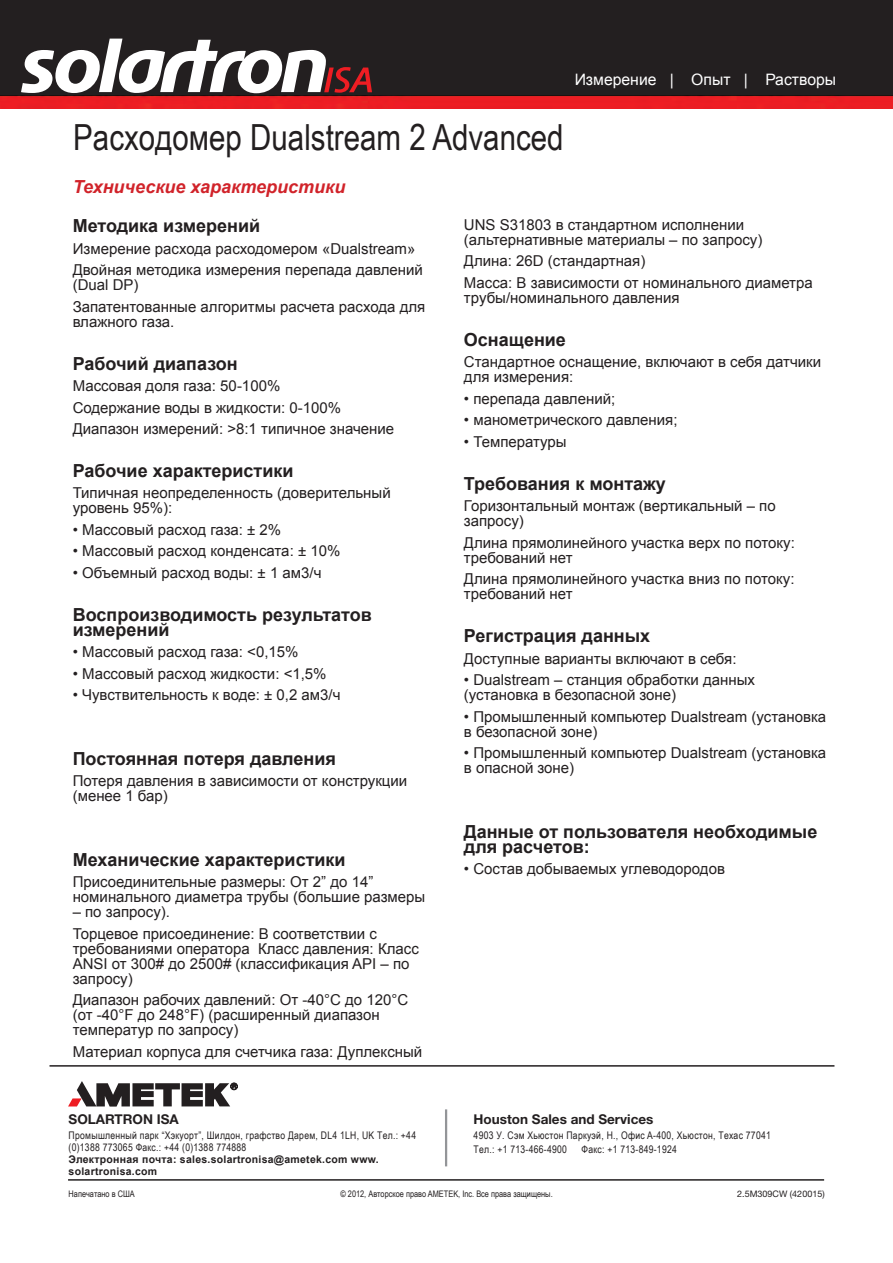
<style>
.page{position:relative;width:893px;height:1263px;background:#fff}
.page>*{position:absolute;margin:0;border:0;box-sizing:border-box;transform-origin:0 0}
.Headline{font:36px "Arial Narrow";color:#231f20}
.gray_sub{font:700 18px/15px "Arial";color:#231f20}
.Color_Subhead{font:italic 700 18px "Arial";color:#d1232a}
.t1{font:15.75px "Arial";color:#fff}
.gray_sub-2{font:15px/15px "Arial";color:#231f20}
.t2{font:700 13.5px "Helvetica Neue";color:#231f20}
.t3{font:10.5px/12px "Arial Narrow";letter-spacing:.025em;color:#231f20}
.t4{font:700 10.5px/12px "Arial";letter-spacing:.025em;color:#231f20}
.t5{font:9px "Arial Narrow";color:#231f20}
.t6{font:9px "Helvetica Neue";color:#231f20}
</style>
<div class="page">
<hr style="left:68px;top:1179px;width:756px;height:2px;background:#231f20">
<svg style="left:68px;top:1081px;width:170px;height:25px"></svg>
<hr style="left:50px;top:1065px;width:784px;height:2px;background:#231f20">
<hr style="left:445px;top:1109px;width:2px;height:57px;background:#939598">
<img style="left:0;top:94px;width:893px;height:15px">
<div style="left:0;top:0;width:893px;height:94px;background:#231f20"></div>
<svg style="left:21px;top:39px;width:351px;height:54px"></svg>
<p class="t1" style="left:575px;top:69px;width:263px">Измерение | Опыт | Растворы</p>
<p class="Headline" style="left:73px;top:111px;width:492px">Расходомер Dualstream 2 Advanced</p>
<p class="Color_Subhead" style="left:73px;top:175px;width:274px">Технические характеристики</p>
<p class="gray_sub" style="left:73px;top:219px;width:189px">Методика измерений</p>
<p class="gray_sub-2" style="left:73px;top:241px;width:344px">Измерение расхода расходомером «Dualstream»</p>
<p class="gray_sub-2" style="left:73px;top:262px;width:352px">Двойная методика измерения перепада давлений (Dual DP)</p>
<p class="gray_sub-2" style="left:73px;top:299px;width:354px">Запатентованные алгоритмы расчета расхода для влажного газа.</p>
<p class="gray_sub" style="left:73px;top:356px;width:167px">Рабочий диапазон</p>
<p class="gray_sub-2" style="left:73px;top:378px;width:209px">Массовая доля газа: 50-100%</p>
<p class="gray_sub-2" style="left:73px;top:400px;width:270px">Содержание воды в жидкости: 0-100%</p>
<p class="gray_sub-2" style="left:73px;top:421px;width:323px">Диапазон измерений: &gt;8:1 типичное значение</p>
<p class="gray_sub" style="left:73px;top:464px;width:222px">Рабочие характеристики</p>
<p class="gray_sub-2" style="left:73px;top:486px;width:320px">Типичная неопределенность (доверительный уровень 95%):</p>
<p class="gray_sub-2" style="left:73px;top:522px;width:210px">• Массовый расход газа: ± 2%</p>
<p class="gray_sub-2" style="left:73px;top:544px;width:269px">• Массовый расход конденсата: ± 10%</p>
<p class="gray_sub-2" style="left:73px;top:565px;width:250px">• Объемный расход воды: ± 1 aм3/ч</p>
<p class="gray_sub" style="left:73px;top:608px;width:301px">Воспроизводимость результатов измерений</p>
<p class="gray_sub-2" style="left:73px;top:645px;width:227px">• Массовый расход газа: &lt;0,15%</p>
<p class="gray_sub-2" style="left:73px;top:666px;width:255px">• Массовый расход жидкости: &lt;1,5%</p>
<p class="gray_sub-2" style="left:73px;top:688px;width:269px">• Чувствительность к воде: ± 0,2 aм3/ч</p>
<p class="gray_sub" style="left:73px;top:751px;width:265px">Постоянная потеря давления</p>
<p class="gray_sub-2" style="left:73px;top:774px;width:336px">Потеря давления в зависимости от конструкции (менее 1 бар)</p>
<p class="gray_sub" style="left:73px;top:852px;width:274px">Механические характеристики</p>
<p class="gray_sub-2" style="left:73px;top:874px;width:354px">Присоединительные размеры: От 2” до 14” номинального диаметра трубы (большие размеры</p>
<p class="gray_sub-2" style="left:73px;top:904px;width:99px">– по запросу).</p>
<p class="gray_sub-2" style="left:73px;top:926px;width:348px">Торцевое присоединение: В соответствии с требованиями оператора Класс давления: Класс ANSI от 300# до 2500# (классификация API – по запросу)</p>
<p class="gray_sub-2" style="left:73px;top:992px;width:337px">Диапазон рабочих давлений: От -40°C до 120°C (от -40°F до 248°F) (расширенный диапазон температур по запросу)</p>
<p class="gray_sub-2" style="left:73px;top:1044px;width:351px">Материал корпуса для счетчика газа: Дуплексный</p>
<p class="t2" style="left:69px;top:1110px;width:112px">SOLARTRON ISA</p>
<p class="t3" style="left:69px;top:1129px;width:349px">Промышленный парк “Хэкуорт”, Шилдон, графство Дарем, DL4 1LH, UK Тел.: +44 (0)1388 773065 Факс.: +44 (0)1388 774888</p>
<p class="t4" style="left:69px;top:1153px;width:312px">Электронная почта: sales.solartronisa@ametek.com www. solartronisa.com</p>
<p class="gray_sub-2" style="left:464px;top:217px;width:300px">UNS S31803 в стандартном исполнении (альтернативные материалы – по запросу)</p>
<p class="gray_sub-2" style="left:464px;top:254px;width:183px">Длина: 26D (стандартная)</p>
<p class="gray_sub-2" style="left:464px;top:275px;width:350px">Масса: В зависимости от номинального диаметра трубы/номинального давления</p>
<p class="gray_sub" style="left:464px;top:333px;width:104px">Оснащение</p>
<p class="gray_sub-2" style="left:464px;top:355px;width:359px">Стандартное оснащение, включают в себя датчики для измерения:</p>
<p class="gray_sub-2" style="left:464px;top:391px;width:153px">• перепада давлений;</p>
<p class="gray_sub-2" style="left:464px;top:413px;width:215px">• манометрического давления;</p>
<p class="gray_sub-2" style="left:464px;top:434px;width:104px">• Температуры</p>
<p class="gray_sub" style="left:464px;top:477px;width:204px">Требования к монтажу</p>
<p class="gray_sub-2" style="left:464px;top:499px;width:313px">Горизонтальный монтаж (вертикальный – по запросу)</p>
<p class="gray_sub-2" style="left:464px;top:535px;width:332px">Длина прямолинейного участка верх по потоку: требований нет</p>
<p class="gray_sub-2" style="left:464px;top:572px;width:332px">Длина прямолинейного участка вниз по потоку: требований нет</p>
<p class="gray_sub" style="left:464px;top:629px;width:188px">Регистрация данных</p>
<p class="gray_sub-2" style="left:464px;top:651px;width:274px">Доступные варианты включают в себя:</p>
<p class="gray_sub-2" style="left:464px;top:672px;width:293px">• Dualstream – станция обработки данных (установка в безопасной зоне)</p>
<p class="gray_sub-2" style="left:464px;top:709px;width:364px">• Промышленный компьютер Dualstream (установка в безопасной зоне)</p>
<p class="gray_sub-2" style="left:464px;top:745px;width:364px">• Промышленный компьютер Dualstream (установка в опасной зоне)</p>
<p class="gray_sub" style="left:464px;top:824px;width:355px">Данные от пользователя необходимые для расчетов:</p>
<p class="gray_sub-2" style="left:464px;top:861px;width:263px">• Состав добываемых углеводородов</p>
<p class="t2" style="left:474px;top:1110px;width:181px">Houston Sales and Services</p>
<p class="t3" style="left:474px;top:1127px;width:299px;line-height:14.1px">4903 У. Сэм Хьюстон Паркуэй, Н., Офис A-400, Хьюстон, Техас 77041<br>Тел.: +1 713-466-4900</p>
<p class="t3" style="left:582px;top:1143px;width:97px">Факс: +1 713-849-1924</p>
<p class="t5" style="left:69px;top:1187px;width:68px">Напечатано в США</p>
<p class="t5" style="left:340px;top:1187px;width:214px">© 2012, Авторское право AMETEK, Inc. Все права защищены.</p>
<p class="t6" style="left:737px;top:1188px;width:89px">2.5M309CW (420015)</p>
</div>
